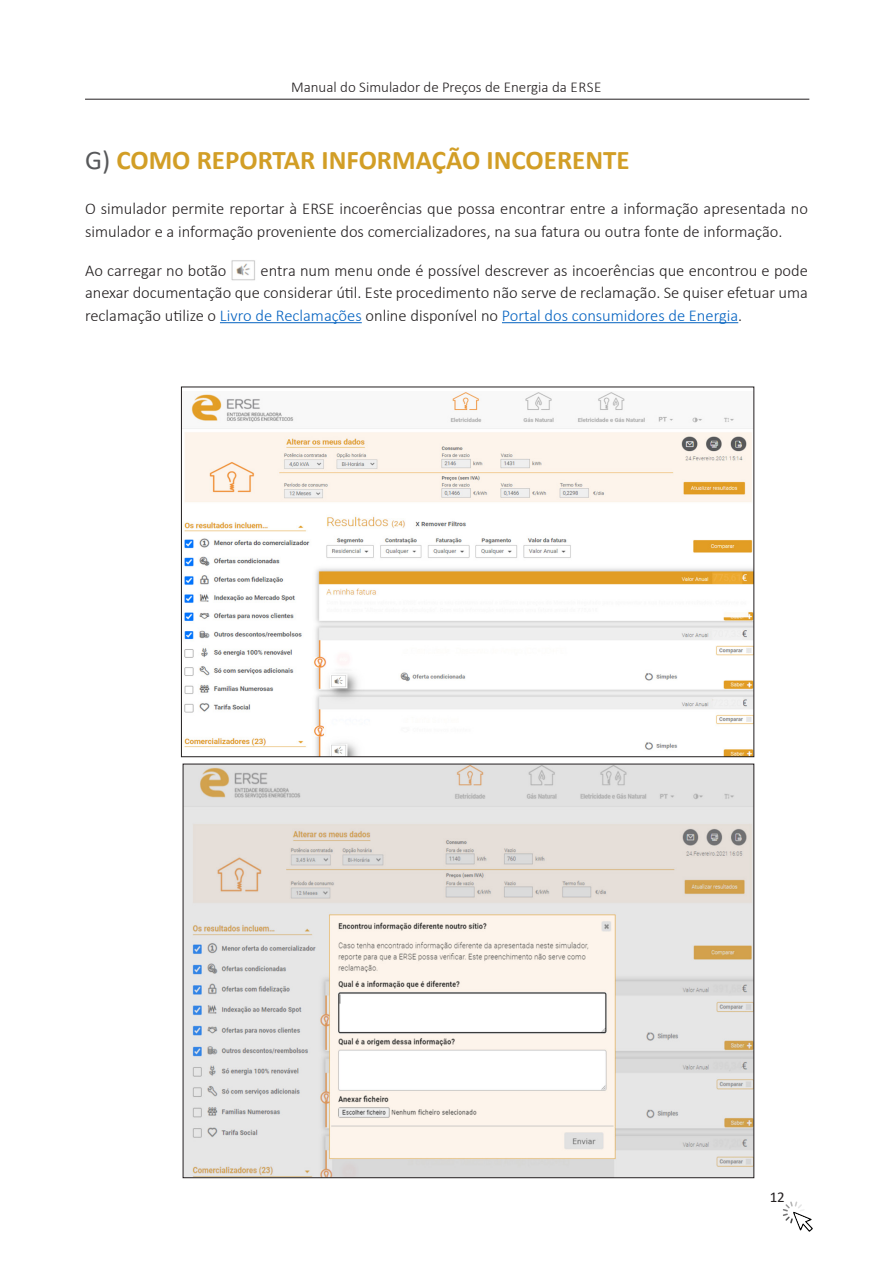
<style>
.page{position:relative;width:893px;height:1263px;background:#fff}
.page>*{position:absolute;margin:0;border:0;box-sizing:border-box;transform-origin:0 0}
.heading_1{font:700 27px "Calibri";color:#d29e26}
.Body_Text{font:300 16.5px/22.5px "Calibri";color:#231f20}
.t1{font:300 15px "Calibri";color:#231f20}
.t2{font:15px "Calibri";color:#231f20}
.s1{font-weight:400;color:#57585a}
.s2{color:#0563c1}
</style>
<div class="page">
<hr style="left:85px;top:99px;width:724px;height:1px;background:#231f20">
<svg style="left:782px;top:1201px;width:31px;height:31px"></svg>
<hr style="left:220px;top:322px;width:142px;height:1px;background:#0563c1">
<hr style="left:502px;top:322px;width:236px;height:1px;background:#0563c1">
<img style="left:231px;top:260px;width:24px;height:21px">
<img style="left:183px;top:391px;width:569px;height:364px">
<img style="left:185px;top:766px;width:567px;height:410px">
<p class="t1" style="left:291px;top:77px;width:312px">Manual do Simulador de Preços de Energia da ERSE</p>
<p class="heading_1" style="left:85px;top:141px;width:546px"><span class="s1">G)</span> COMO REPORTAR INFORMAÇÃO INCOERENTE</p>
<p class="Body_Text" style="left:85px;top:197px;width:724px">O simulador permite reportar à ERSE incoerências que possa encontrar entre a informação apresentada no simulador e a informação proveniente dos comercializadores, na sua fatura ou outra fonte de informação.</p>
<p class="Body_Text" style="left:85px;top:259px;width:143px">Ao carregar no botão</p>
<p class="Body_Text" style="left:85px;top:259px;width:724px;text-align:justify;text-indent:176px">entra num menu onde é possível descrever as incoerências que encontrou e pode anexar documentação que considerar útil. Este procedimento não serve de reclamação. Se quiser efetuar uma reclamação utilize o <span class="s2">Livro de Reclamações</span> online disponível no <span class="s2">Portal dos consumidores de Energia</span>.</p>
<p class="t2" style="left:770px;top:1186px;width:17px">12</p>
</div>
